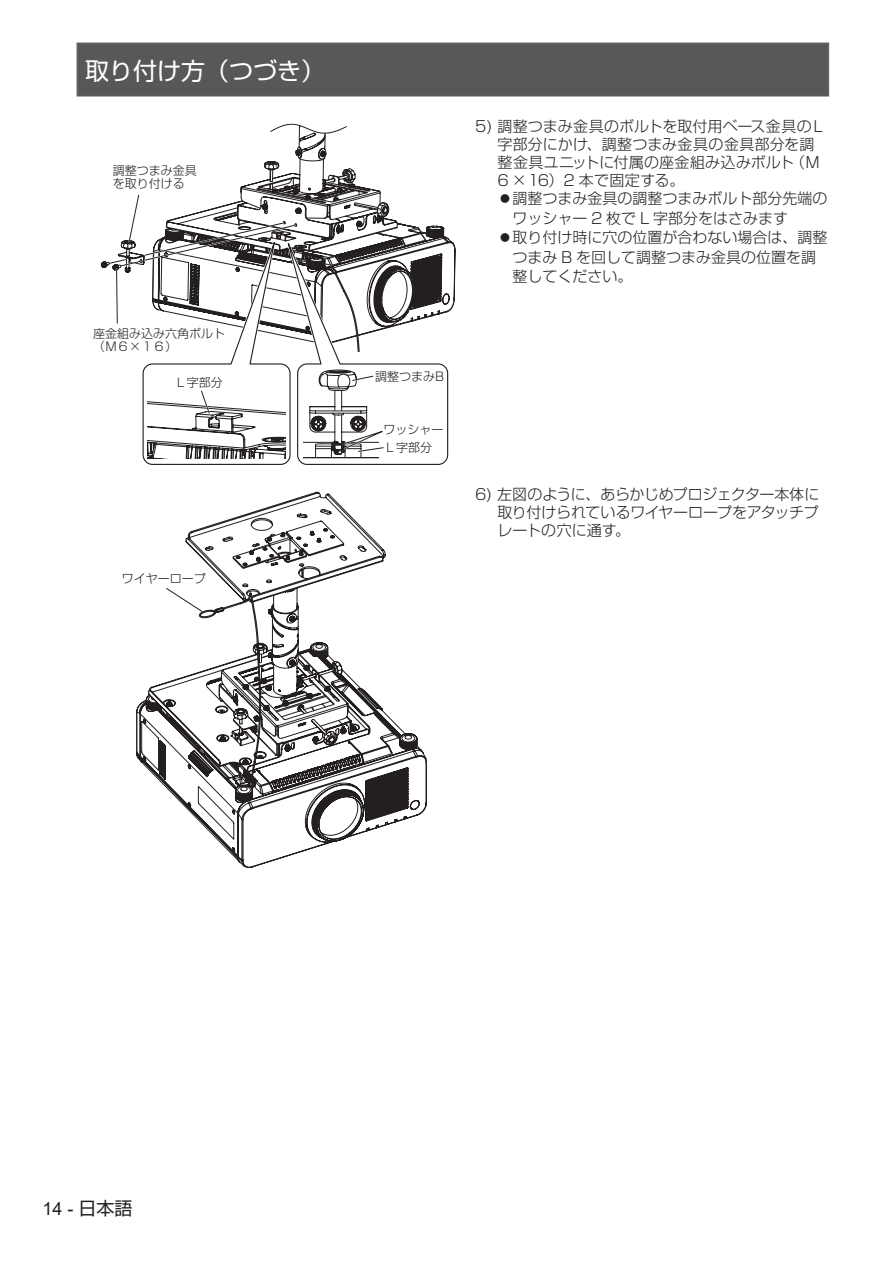
<style>
.page{position:relative;width:893px;height:1263px;background:#fff}
.page>*{position:absolute;margin:0;border:0;box-sizing:border-box;transform-origin:0 0}
.t1{font:24px "Shin Go Pro";color:#fff}
.t2{font:18px "Arial";color:#231f20}
.t3{font:300 15px/18px "Shin Go Pro";color:#231f20}
.t4{font:12px/13.5px "Shin Go Pro Light 90 msp RKSJ H";color:#231f20}
.s1{font-family:"Shin Go Pro"}
</style>
<div class="page">
<div style="left:77px;top:43px;width:752px;height:54px;background:#57585a;border:1px solid #636366"></div>
<svg style="left:108px;top:124px;width:347px;height:341px"></svg>
<svg style="left:187px;top:492px;width:240px;height:376px"></svg>
<svg style="left:141px;top:537px;width:273px;height:294px"></svg>
<svg style="left:188px;top:557px;width:234px;height:244px"></svg>
<svg style="left:136px;top:538px;width:221px;height:224px"></svg>
<svg style="left:220px;top:532px;width:87px;height:232px"></svg>
<svg style="left:166px;top:588px;width:37px;height:24px"></svg>
<h1 class="t1" style="left:85px;top:51px;width:241px">取り付け方（つづき）</h1>
<p class="t4" style="left:113px;top:162px;width:86px">調整つまみ金具を取り付ける</p>
<p class="t4" style="left:93px;top:325px;width:134px">座金組み込み六角ボルト（Ｍ６×１６）</p>
<p class="t4" style="left:175px;top:375px;width:49px">Ｌ字部分</p>
<p class="t4" style="left:122px;top:571px;width:85px">ワイヤーロープ</p>
<p class="t3" style="left:497px;top:116px;width:330px;text-indent:-22px">5) 調整つまみ金具のボルトを取付用ベース金具のＬ字部分にかけ、調整つまみ金具の金具部分を調整金具ユニットに付属の座金組み込みボルト（Ｍ<br>6 ×16）2 本で固定する。</p>
<p class="t3" style="left:512px;top:187px;width:317px;line-height:19.5px">調整つまみ金具の調整つまみボルト部分先端のワッシャー 2 枚で L 字部分をはさみます<br>取り付け時に穴の位置が合わない場合は、調整つまみ B を回して調整つまみ金具の位置を調整してください。</p>
<p class="t4" style="left:375px;top:368px;width:71px">調整つまみB</p>
<p class="t4" style="left:383px;top:421px;width:61px">ワッシャー</p>
<p class="t4" style="left:384px;top:439px;width:49px">Ｌ字部分</p>
<p class="t3" style="left:497px;top:484px;width:323px;text-align:justify;text-indent:-22px">6) 左図のように、あらかじめプロジェクター本体に取り付けられているワイヤーロープをアタッチプレートの穴に通す。</p>
<p class="t2" style="left:43px;top:1196px;width:92px">14 - <span class="s1">日本語</span></p>
</div>
